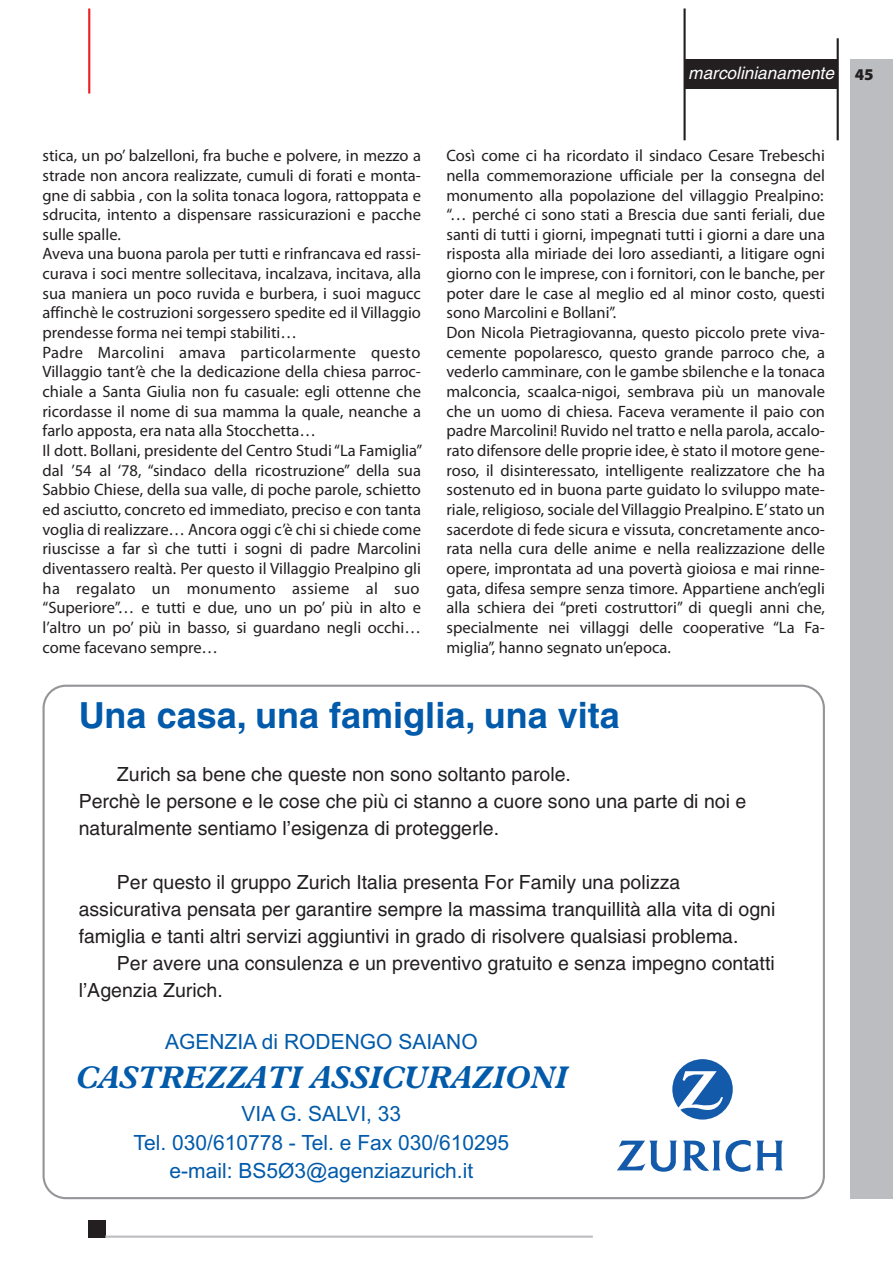
<style>
.page{position:relative;width:893px;height:1263px;background:#fff}
.page>*{position:absolute;margin:0;border:0;box-sizing:border-box;transform-origin:0 0}
.t1{font:700 36px "Helvetica";color:#015aaa}
.t2{font:italic 700 31.5px "Plantin Std";color:#015aaa;scale:.95 1}
.t3{font:21px/28.5px "Arial";color:#015aaa;text-align:center}
.t4{font:19.5px/27px "Helvetica";color:#231f20}
.t5{font:italic 17.25px "Helvetica";color:#fff}
.t6{font:16.5px/19.6px "Myriad Pro";color:#231f20}
</style>
<div class="page">
<div style="left:88px;top:1220px;width:17px;height:17px;background:#231f20"></div>
<hr style="left:105px;top:1235px;width:488px;height:3px;background:#bcbdc0">
<hr style="left:88px;top:9px;width:2px;height:85px;background:#ee1d23">
<hr style="left:837px;top:38px;width:2px;height:102px;background:#231f20">
<hr style="left:683px;top:9px;width:3px;height:131px;background:#231f20">
<div style="left:685px;top:60px;width:153px;height:29px;background:#231f20"></div>
<div style="left:850px;top:60px;width:43px;height:1139px;background:#bcbdc0"></div>
<svg style="left:43px;top:685px;width:782px;height:514px"></svg>
<div style="left:615px;top:1059px;width:171px;height:113px;background:#fff"></div>
<svg style="left:672px;top:1059px;width:61px;height:60px"></svg>
<svg style="left:617px;top:1140px;width:166px;height:32px"></svg>
<p class="t5" style="left:688px;top:66px;width:187px">marcolinianamente <sub>45</sub></p>
<p class="t6" style="left:43px;top:147px;width:381px">stica, un po’ balzelloni, fra buche e polvere, in mezzo a strade non ancora realizzate, cumuli di forati e monta&shy;gne di sabbia , con la solita tonaca logora, rattoppata e sdrucita, intento a dispensare rassicurazioni e pacche sulle spalle.<br>Aveva una buona parola per tutti e rinfrancava ed rassi&shy;curava i soci mentre sollecitava, incalzava, incitava, alla sua maniera un poco ruvida e burbera, i suoi magucc affinchè le costruzioni sorgessero spedite ed il Villaggio prendesse forma nei tempi stabiliti…<br>Padre Marcolini amava particolarmente questo Villaggio tant’è che la dedicazione della chiesa parroc&shy;chiale a Santa Giulia non fu casuale: egli ottenne che ricordasse il nome di sua mamma la quale, neanche a farlo apposta, era nata alla Stocchetta…<br>Il dott. Bollani, presidente del Centro Studi“La Famiglia” dal ’54 al ‘78, “sindaco della ricostruzione” della sua Sabbio Chiese, della sua valle, di poche parole, schietto ed asciutto, concreto ed immediato, preciso e con tanta voglia di realizzare… Ancora oggi c’è chi si chiede come riuscisse a far sì che tutti i sogni di padre Marcolini diventassero realtà. Per questo il Villaggio Prealpino gli ha regalato un monumento assieme al suo “Superiore”… e tutti e due, uno un po’ più in alto e l’altro un po’ più in basso, si guardano negli occhi… come facevano sempre…</p>
<p class="t6" style="left:446px;top:147px;width:380px">Così come ci ha ricordato il sindaco Cesare Trebeschi nella commemorazione ufficiale per la consegna del monumento alla popolazione del villaggio Prealpino: “… perché ci sono stati a Brescia due santi feriali, due santi di tutti i giorni, impegnati tutti i giorni a dare una risposta alla miriade dei loro assedianti, a litigare ogni giorno con le imprese, con i fornitori, con le banche, per poter dare le case al meglio ed al minor costo, questi sono Marcolini e Bollani”.<br>Don Nicola Pietragiovanna, questo piccolo prete viva&shy;cemente popolaresco, questo grande parroco che, a vederlo camminare, con le gambe sbilenche e la tonaca malconcia, scaalca-nigoi, sembrava più un manovale che un uomo di chiesa. Faceva veramente il paio con padre Marcolini! Ruvido nel tratto e nella parola, accalo&shy;rato difensore delle proprie idee, è stato il motore gene&shy;roso, il disinteressato, intelligente realizzatore che ha sostenuto ed in buona parte guidato lo sviluppo mate&shy;riale, religioso, sociale del Villaggio Prealpino. E’stato un sacerdote di fede sicura e vissuta, concretamente anco&shy;rata nella cura delle anime e nella realizzazione delle opere, improntata ad una povertà gioiosa e mai rinne&shy;gata, difesa sempre senza timore. Appartiene anch’egli alla schiera dei “preti costruttori” di quegli anni che, specialmente nei villaggi delle cooperative “La Fa&shy;miglia”, hanno segnato un’epoca.</p>
<h1 class="t1" style="left:79px;top:702px;width:543px">Una casa, una famiglia, una vita</h1>
<p class="t4" style="left:79px;top:762px;width:669px;text-indent:38px">Zurich sa bene che queste non sono soltanto parole.<br>Perchè le persone e le cose che più ci stanno a cuore sono una parte di noi e naturalmente sentiamo l’esigenza di proteggerle.</p>
<p class="t4" style="left:79px;top:870px;width:698px;text-indent:38px">Per questo il gruppo Zurich Italia presenta For Family una polizza assicurativa pensata per garantire sempre la massima tranquillità alla vita di ogni famiglia e tanti altri servizi aggiuntivi in grado di risolvere qualsiasi problema.</p>
<p class="t4" style="left:79px;top:951px;width:698px;text-indent:38px">Per avere una consulenza e un preventivo gratuito e senza impegno contatti l’Agenzia Zurich.</p>
<p class="t3" style="left:165px;top:1028px;width:314px">AGENZIA di RODENGO SAIANO</p>
<h2 class="t2" style="left:76px;top:1067px;width:519px">CASTREZZATI ASSICURAZIONI</h2>
<p class="t3" style="left:134px;top:1100px;width:377px">VIA G. SALVI, 33<br>Tel. 030/610778 - Tel. e Fax 030/610295 e-mail: BS5Ø3@agenziazurich.it</p>
</div>
